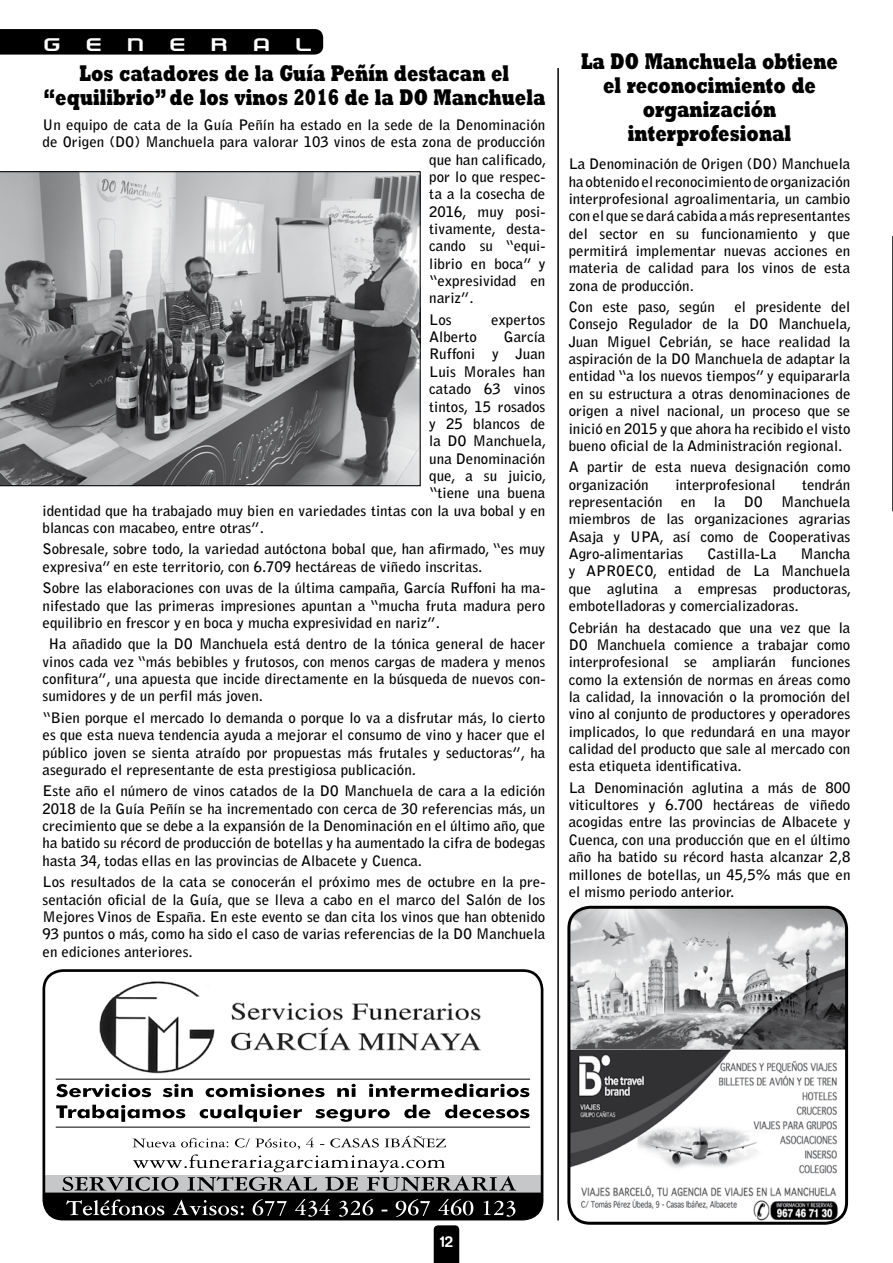
<style>
.page{position:relative;width:893px;height:1263px;background:#fff}
.page>*{position:absolute;margin:0;border:0;box-sizing:border-box;transform-origin:0 0}
.t1{font:24.75px "Empire Builder Document";letter-spacing:.765em;color:#fff;scale:1.27 1}
.t2{font:800 23.1px/24px "Rockwell";color:#000;text-align:center;scale:.71 1}
.t3{font:700 14.4px/17.4px "Bell Gothic Std";color:#000;text-align:justify;scale:1.04 1}
.t4{font:700 13.5px "Rocko FLF";color:#fff}
</style>
<div class="page">
<svg style="left:0;top:29px;width:323px;height:26px;background:#050505"></svg>
<svg style="left:434px;top:1225px;width:25px;height:38px"></svg>
<svg style="left:0;top:171px;width:421px;height:315px;background:#8e8f90"></svg>
<svg style="left:892px;top:236px;width:1px;height:275px"></svg>
<hr style="left:557px;top:68px;width:2px;height:1152px;background:#000">
<img style="left:570px;top:907px;width:275px;height:314px">
<div style="left:567px;top:906px;width:281px;height:319px;border:3px solid #000;border-radius:21px"></div>
<div style="left:43px;top:969px;width:500px;height:251px;border:3px solid #000;border-radius:19px"></div>
<img style="left:80px;top:981px;width:414px;height:98px">
<hr style="left:56px;top:1079px;width:474px;height:1px;background:#000">
<hr style="left:56px;top:1127px;width:474px;height:1px;background:#000">
<svg style="left:56px;top:1105px;width:473px;height:17px"></svg>
<svg style="left:56px;top:1083px;width:473px;height:14px"></svg>
<svg style="left:44px;top:1136px;width:498px;height:83px"></svg>
<h1 class="t1" style="left:43px;top:29px;width:214px">general</h1>
<h2 class="t2" style="left:43px;top:60px;width:709px">Los catadores de la Guía Peñín destacan el “equilibrio” de los vinos 2016 de la DO Manchuela</h2>
<h2 class="t2" style="left:581px;top:49px;width:363px">La DO Manchuela obtiene el reconocimiento de organización interprofesional</h2>
<p class="t3" style="left:569px;top:155px;width:272px">La Denominación de Origen (DO) Manchuela ha obtenido el reconocimiento de organización interprofesional agroalimentaria, un cambio con el que se dará cabida a más representantes del sector en su funcionamiento y que permitirá implementar nuevas acciones en materia de calidad para los vinos de esta zona de producción.</p>
<p class="t3" style="left:569px;top:298px;width:142px">Con este paso, según</p>
<p class="t3" style="left:43px;top:116px;width:485px">Un equipo de cata de la Guía Peñín ha estado en la sede de la Denominación</p>
<p class="t3" style="left:43px;top:133px;width:485px">de Origen (DO) Manchuela para valorar 103 vinos de esta zona de producción</p>
<p class="t3" style="left:429px;top:151px;width:114px">que han calificado,</p>
<p class="t3" style="left:429px;top:168px;width:113px">por lo que respec-</p>
<p class="t3" style="left:429px;top:185px;width:113px">ta a la cosecha de</p>
<p class="t3" style="left:429px;top:203px;width:113px">2016, muy posi-</p>
<p class="t3" style="left:429px;top:220px;width:113px">tivamente, desta-</p>
<p class="t3" style="left:429px;top:237px;width:113px">cando su “equi-</p>
<p class="t3" style="left:429px;top:255px;width:113px">librio en boca” y</p>
<p class="t3" style="left:429px;top:272px;width:113px">“expresividad en</p>
<p class="t3" style="left:429px;top:289px;width:44px">nariz”.</p>
<p class="t3" style="left:429px;top:311px;width:23px">Los</p>
<p class="t3" style="left:491px;top:311px;width:54px">expertos</p>
<p class="t3" style="left:429px;top:328px;width:47px">Alberto</p>
<p class="t3" style="left:504px;top:328px;width:42px">García</p>
<p class="t3" style="left:429px;top:346px;width:113px">Ruffoni y Juan</p>
<p class="t3" style="left:429px;top:363px;width:113px">Luis Morales han</p>
<p class="t3" style="left:429px;top:380px;width:113px">catado 63 vinos</p>
<p class="t3" style="left:429px;top:398px;width:113px">tintos, 15 rosados</p>
<p class="t3" style="left:429px;top:415px;width:113px">y 25 blancos de</p>
<p class="t3" style="left:429px;top:432px;width:114px">la DO Manchuela,</p>
<p class="t3" style="left:429px;top:450px;width:113px">una Denominación</p>
<p class="t3" style="left:429px;top:467px;width:114px">que, a su juicio,</p>
<p class="t3" style="left:429px;top:484px;width:113px">“tiene una buena</p>
<p class="t3" style="left:43px;top:502px;width:485px">identidad que ha trabajado muy bien en variedades tintas con la uva bobal y en</p>
<p class="t3" style="left:43px;top:519px;width:214px">blancas con macabeo, entre otras”.</p>
<p class="t3" style="left:43px;top:540px;width:485px">Sobresale, sobre todo, la variedad autóctona bobal que, han afirmado, “es muy expresiva” en este territorio, con 6.709 hectáreas de viñedo inscritas.</p>
<p class="t3" style="left:43px;top:579px;width:485px">Sobre las elaboraciones con uvas de la última campaña, García Ruffoni ha ma&shy;nifestado que las primeras impresiones apuntan a “mucha fruta madura pero equilibrio en frescor y en boca y mucha expresividad en nariz”.</p>
<p class="t3" style="left:43px;top:635px;width:485px;text-indent:6px">Ha añadido que la DO Manchuela está dentro de la tónica general de hacer vinos cada vez “más bebibles y frutosos, con menos cargas de madera y menos confitura”, una apuesta que incide directamente en la búsqueda de nuevos con&shy;sumidores y de un perfil más joven.</p>
<p class="t3" style="left:43px;top:709px;width:485px">“Bien porque el mercado lo demanda o porque lo va a disfrutar más, lo cierto es que esta nueva tendencia ayuda a mejorar el consumo de vino y hacer que el público joven se sienta atraído por propuestas más frutales y seductoras”, ha asegurado el representante de esta prestigiosa publicación.</p>
<p class="t3" style="left:43px;top:782px;width:485px">Este año el número de vinos catados de la DO Manchuela de cara a la edición 2018 de la Guía Peñín se ha incrementado con cerca de 30 referencias más, un crecimiento que se debe a la expansión de la Denominación en el último año, que ha batido su récord de producción de botellas y ha aumentado la cifra de bodegas hasta 34, todas ellas en las provincias de Albacete y Cuenca.</p>
<p class="t3" style="left:43px;top:873px;width:485px">Los resultados de la cata se conocerán el próximo mes de octubre en la pre&shy;sentación oficial de la Guía, que se lleva a cabo en el marco del Salón de los Mejores Vinos de España. En este evento se dan cita los vinos que han obtenido 93 puntos o más, como ha sido el caso de varias referencias de la DO Manchuela en ediciones anteriores.</p>
<p class="t3" style="left:569px;top:298px;width:273px;text-indent:166px">el presidente del Consejo Regulador de la DO Manchuela, Juan Miguel Cebrián, se hace realidad la aspiración de la DO Manchuela de adaptar la entidad “a los nuevos tiempos” y equipararla en su estructura a otras denominaciones de origen a nivel nacional, un proceso que se inició en 2015 y que ahora ha recibido el visto bueno oficial de la Administración regional.</p>
<p class="t3" style="left:569px;top:458px;width:272px">A partir de esta nueva designación como organización</p>
<p class="t3" style="left:675px;top:476px;width:98px">interprofesional</p>
<p class="t3" style="left:802px;top:476px;width:48px">tendrán</p>
<p class="t3" style="left:569px;top:493px;width:272px;text-indent:213px">Manchuela miembros de las organizaciones agrarias Asaja y UPA, así como de Cooperativas Agro-alimentarias</p>
<p class="t3" style="left:569px;top:493px;width:92px">representación</p>
<p class="t3" style="left:681px;top:493px;width:16px">en</p>
<p class="t3" style="left:714px;top:493px;width:13px">la</p>
<p class="t3" style="left:744px;top:493px;width:20px">DO</p>
<p class="t3" style="left:569px;top:545px;width:273px;text-indent:232px">Mancha y APROECO, entidad de La Manchuela que aglutina a empresas productoras, embotelladoras y comercializadoras.</p>
<p class="t3" style="left:569px;top:619px;width:272px">Cebrián ha destacado que una vez que la DO Manchuela comience a trabajar como interprofesional se ampliarán funciones como la extensión de normas en áreas como la calidad, la innovación o la promoción del vino al conjunto de productores y operadores implicados, lo que redundará en una mayor calidad del producto que sale al mercado con esta etiqueta identificativa.</p>
<p class="t3" style="left:569px;top:779px;width:272px">La Denominación aglutina a más de 800 viticultores y 6.700 hectáreas de viñedo acogidas entre las provincias de Albacete y Cuenca, con una producción que en el último año ha batido su récord hasta alcanzar 2,8 millones de botellas, un 45,5% más que en el mismo periodo anterior.</p>
<p class="t3" style="left:707px;top:545px;width:68px">Castilla-La</p>
<p class="t4" style="left:440px;top:1233px;width:15px">12</p>
</div>
